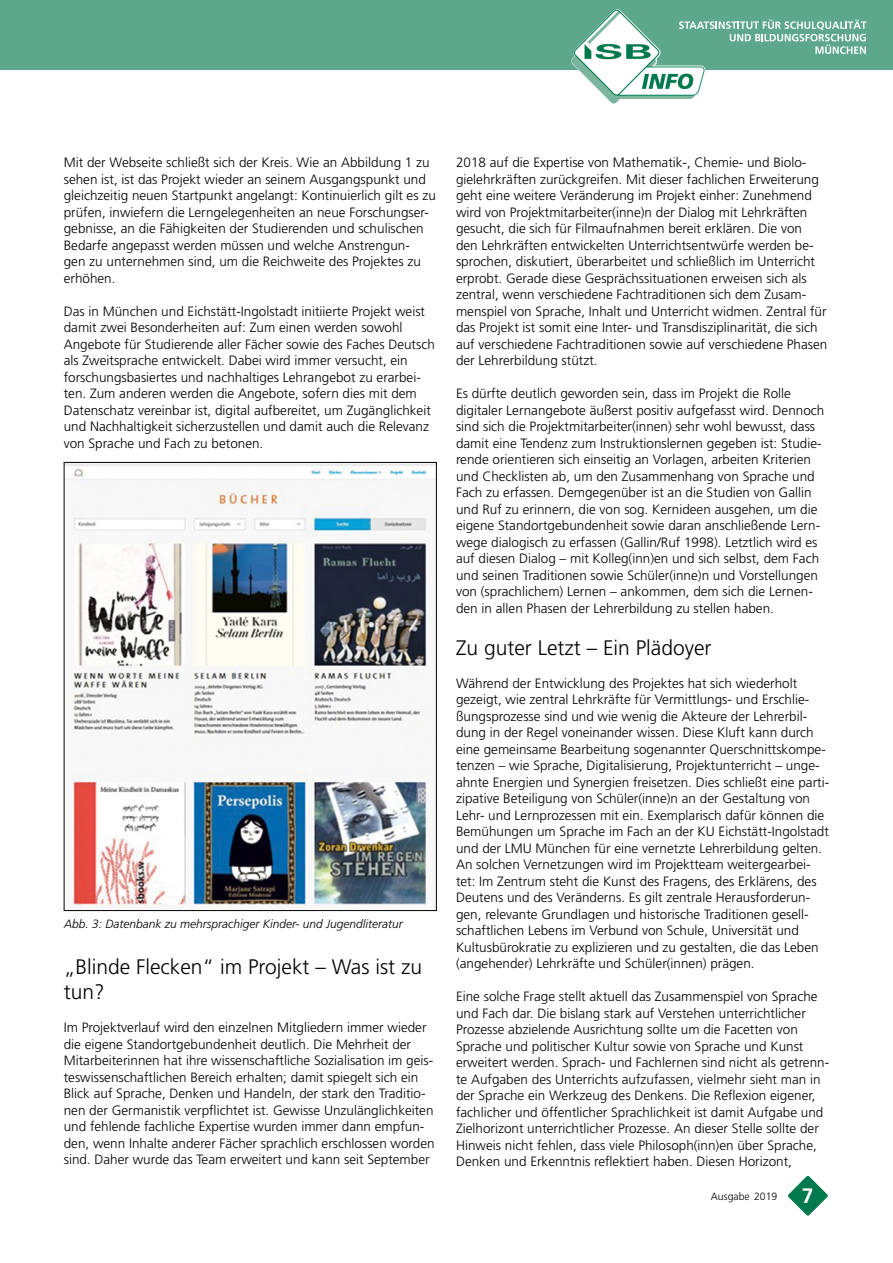
<style>
.page{position:relative;width:893px;height:1263px;background:#fff}
.page>*{position:absolute;margin:0;border:0;box-sizing:border-box;transform-origin:0 0}
.t1{font:300 21px/25.2px "Frutiger LT Std";color:#000}
.t2{font:300 13.5px/16.5px "Frutiger LT Std";color:#000}
.t3{font:italic 300 12px "Frutiger LT Std";color:#000}
.t4{font:300 10.5px "Frutiger LT Std";color:#000}
.s1{font-weight:700;font-size:20.85px;color:#fff}
</style>
<div class="page">
<div style="left:0;top:0;width:893px;height:70px;background:#5da88b"></div>
<svg style="left:788px;top:1175px;width:40px;height:41px"></svg>
<img style="left:571px;top:9px;width:130px;height:95px">
<svg style="left:679px;top:20px;width:188px;height:34px"></svg>
<img style="left:66px;top:464px;width:369px;height:445px">
<p class="t2" style="left:64px;top:155px;width:374px">Mit der Webseite schließt sich der Kreis. Wie an Abbildung 1 zu sehen ist, ist das Projekt wieder an seinem Ausgangspunkt und gleichzeitig neuen Startpunkt angelangt: Kontinuierlich gilt es zu prüfen, inwiefern die Lerngelegenheiten an neue Forschungser&shy;gebnisse, an die Fähigkeiten der Studierenden und schulischen Bedarfe angepasst werden müssen und welche Anstrengun-<br>gen zu unternehmen sind, um die Reichweite des Projektes zu erhöhen.</p>
<p class="t2" style="left:64px;top:303px;width:373px">Das in München und Eichstätt-Ingolstadt initiierte Projekt weist damit zwei Besonderheiten auf: Zum einen werden sowohl Angebote für Studierende aller Fächer sowie des Faches Deutsch als Zweitsprache entwickelt. Dabei wird immer versucht, ein forschungsbasiertes und nachhaltiges Lehrangebot zu erarbei&shy;ten. Zum anderen werden die Angebote, sofern dies mit dem Datenschatz vereinbar ist, digital aufbereitet, um Zugänglichkeit und Nachhaltigkeit sicherzustellen und damit auch die Relevanz von Sprache und Fach zu betonen.</p>
<p class="t3" style="left:64px;top:917px;width:340px">Abb. 3: Datenbank zu mehrsprachiger Kinder- und Jugendliteratur</p>
<h1 class="t1" style="left:64px;top:954px;width:360px">„Blinde Flecken“ im Projekt – Was ist zu tun?</h1>
<p class="t2" style="left:64px;top:1019px;width:372px">Im Projektverlauf wird den einzelnen Mitgliedern immer wieder die eigene Standortgebundenheit deutlich. Die Mehrheit der Mitarbeiterinnen hat ihre wissenschaftliche Sozialisation im geis&shy;teswissenschaftlichen Bereich erhalten; damit spiegelt sich ein Blick auf Sprache, Denken und Handeln, der stark den Traditio&shy;nen der Germanistik verpflichtet ist. Gewisse Unzulänglichkeiten und fehlende fachliche Expertise wurden immer dann empfun&shy;den, wenn Inhalte anderer Fächer sprachlich erschlossen worden sind. Daher wurde das Team erweitert und kann seit September</p>
<p class="t2" style="left:456px;top:155px;width:373px">2018 auf die Expertise von Mathematik-, Chemie- und Biolo&shy;gielehrkräften zurückgreifen. Mit dieser fachlichen Erweiterung geht eine weitere Veränderung im Projekt einher: Zunehmend wird von Projektmitarbeiter(inne)n der Dialog mit Lehrkräften gesucht, die sich für Filmaufnahmen bereit erklären. Die von<br>den Lehrkräften entwickelten Unterrichtsentwürfe werden be&shy;sprochen, diskutiert, überarbeitet und schließlich im Unterricht erprobt. Gerade diese Gesprächssituationen erweisen sich als zentral, wenn verschiedene Fachtraditionen sich dem Zusam&shy;menspiel von Sprache, Inhalt und Unterricht widmen. Zentral für das Projekt ist somit eine Inter- und Transdisziplinarität, die sich auf verschiedene Fachtraditionen sowie auf verschiedene Phasen der Lehrerbildung stützt.</p>
<p class="t2" style="left:456px;top:386px;width:370px">Es dürfte deutlich geworden sein, dass im Projekt die Rolle digitaler Lernangebote äußerst positiv aufgefasst wird. Dennoch sind sich die Projektmitarbeiter(innen) sehr wohl bewusst, dass damit eine Tendenz zum Instruktionslernen gegeben ist: Studie&shy;rende orientieren sich einseitig an Vorlagen, arbeiten Kriterien und Checklisten ab, um den Zusammenhang von Sprache und Fach zu erfassen. Demgegenüber ist an die Studien von Gallin und Ruf zu erinnern, die von sog. Kernideen ausgehen, um die eigene Standortgebundenheit sowie daran anschließende Lern&shy;wege dialogisch zu erfassen (Gallin/Ruf 1998). Letztlich wird es auf diesen Dialog – mit Kolleg(inn)en und sich selbst, dem Fach und seinen Traditionen sowie Schüler(inne)n und Vorstellungen von (sprachlichem) Lernen – ankommen, dem sich die Lernen&shy;den in allen Phasen der Lehrerbildung zu stellen haben.</p>
<h1 class="t1" style="left:456px;top:635px;width:257px">Zu guter Letzt – Ein Plädoyer</h1>
<p class="t2" style="left:456px;top:675px;width:375px">Während der Entwicklung des Projektes hat sich wiederholt gezeigt, wie zentral Lehrkräfte für Vermittlungs- und Erschlie&shy;ßungsprozesse sind und wie wenig die Akteure der Lehrerbil&shy;dung in der Regel voneinander wissen. Diese Kluft kann durch eine gemeinsame Bearbeitung sogenannter Querschnittskompe&shy;tenzen – wie Sprache, Digitalisierung, Projektunterricht – unge&shy;ahnte Energien und Synergien freisetzen. Dies schließt eine parti&shy;zipative Beteiligung von Schüler(inne)n an der Gestaltung von Lehr- und Lernprozessen mit ein. Exemplarisch dafür können die Bemühungen um Sprache im Fach an der KU Eichstätt-Ingolstadt und der LMU München für eine vernetzte Lehrerbildung gelten.<br>An solchen Vernetzungen wird im Projektteam weitergearbei&shy;tet: Im Zentrum steht die Kunst des Fragens, des Erklärens, des Deutens und des Veränderns. Es gilt zentrale Herausforderun&shy;gen, relevante Grundlagen und historische Traditionen gesell&shy;schaftlichen Lebens im Verbund von Schule, Universität und Kultusbürokratie zu explizieren und zu gestalten, die das Leben (angehender) Lehrkräfte und Schüler(innen) prägen.</p>
<p class="t2" style="left:456px;top:988px;width:375px">Eine solche Frage stellt aktuell das Zusammenspiel von Sprache und Fach dar. Die bislang stark auf Verstehen unterrichtlicher Prozesse abzielende Ausrichtung sollte um die Facetten von Sprache und politischer Kultur sowie von Sprache und Kunst erweitert werden. Sprach- und Fachlernen sind nicht als getrenn&shy;te Aufgaben des Unterrichts aufzufassen, vielmehr sieht man in der Sprache ein Werkzeug des Denkens. Die Reflexion eigener, fachlicher und öffentlicher Sprachlichkeit ist damit Aufgabe und Zielhorizont unterrichtlicher Prozesse. An dieser Stelle sollte der Hinweis nicht fehlen, dass viele Philosoph(inn)en über Sprache, Denken und Erkenntnis reflektiert haben. Diesen Horizont,</p>
<p class="t4" style="left:711px;top:1190px;width:104px">Ausgabe 2019 <span class="s1">7</span></p>
</div>
